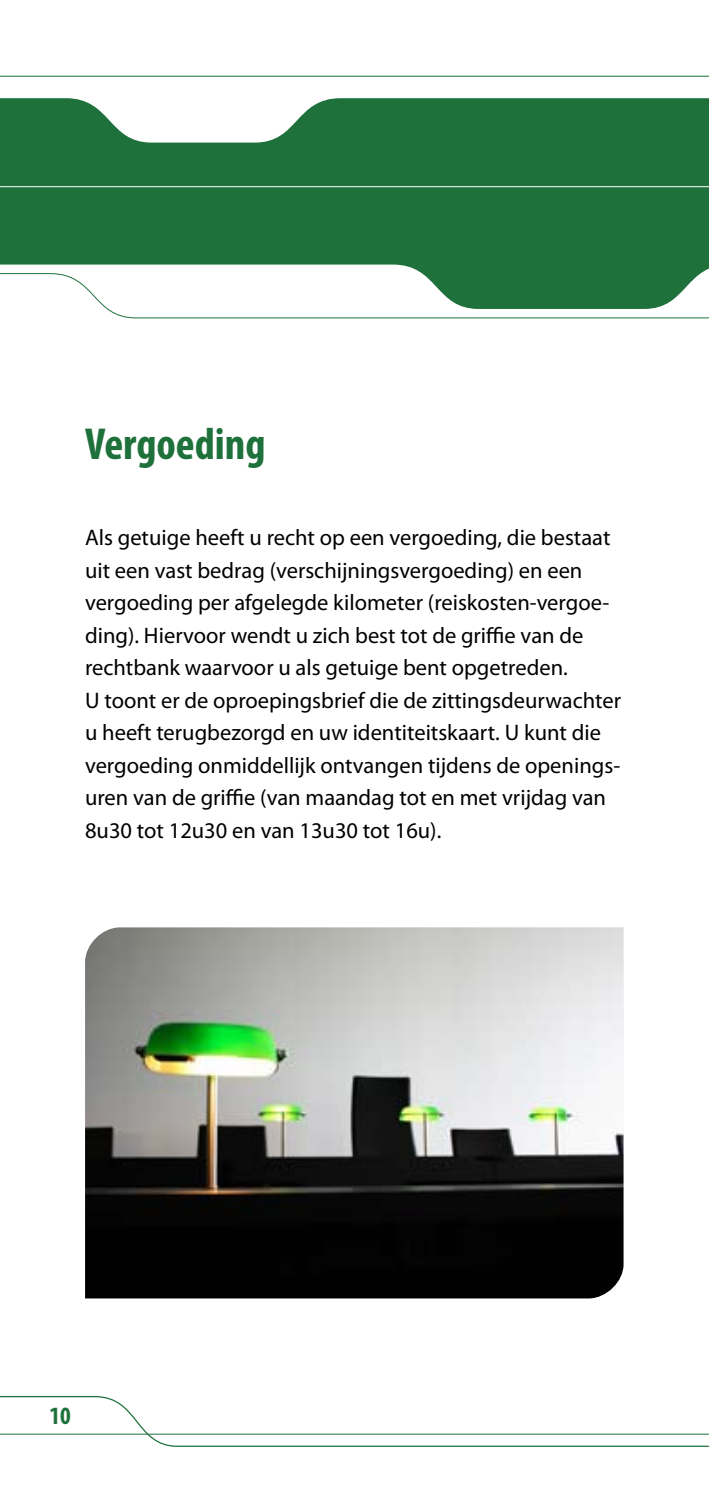
<style>
.page{position:relative;width:709px;height:1489px;background:#fff}
.page>*{position:absolute;margin:0;border:0;box-sizing:border-box;transform-origin:0 0}
.t1{font:700 condensed 45px "Myriad Pro";color:#1f713c}
.t2{font:700 condensed 25px "Myriad Pro";color:#1f713c}
.t3{font:22.5px/32.5px "Myriad Pro";color:#000}
</style>
<div class="page">
<svg style="left:0;top:1396px;width:709px;height:51px"></svg>
<svg style="left:0;top:75px;width:709px;height:2px"></svg>
<svg style="left:0;top:98px;width:709px;height:175px;background:#3b8254"></svg>
<div style="left:0;top:135px;width:709px;height:52px;background:#1f713c"></div>
<svg style="left:0;top:273px;width:709px;height:45px"></svg>
<img style="left:85px;top:927px;width:538px;height:371px">
<h1 class="t1" style="left:85px;top:416px;width:182px">Vergoeding</h1>
<p class="t3" style="left:85px;top:521px;width:537px">Als getuige heeft u recht op een vergoeding, die bestaat uit een vast bedrag (verschijningsvergoeding) en een vergoeding per afgelegde kilometer (reiskosten-vergoe&shy;ding). Hiervoor wendt u zich best tot de griffie van de rechtbank waarvoor u als getuige bent opgetreden.<br>U toont er de oproepingsbrief die de zittingsdeurwachter u heeft terugbezorgd en uw identiteitskaart. U kunt die vergoeding onmiddellijk ontvangen tijdens de openings&shy;uren van de griffie (van maandag tot en met vrijdag van 8u30 tot 12u30 en van 13u30 tot 16u).</p>
<p class="t2" style="left:50px;top:1400px;width:23px">10</p>
</div>
